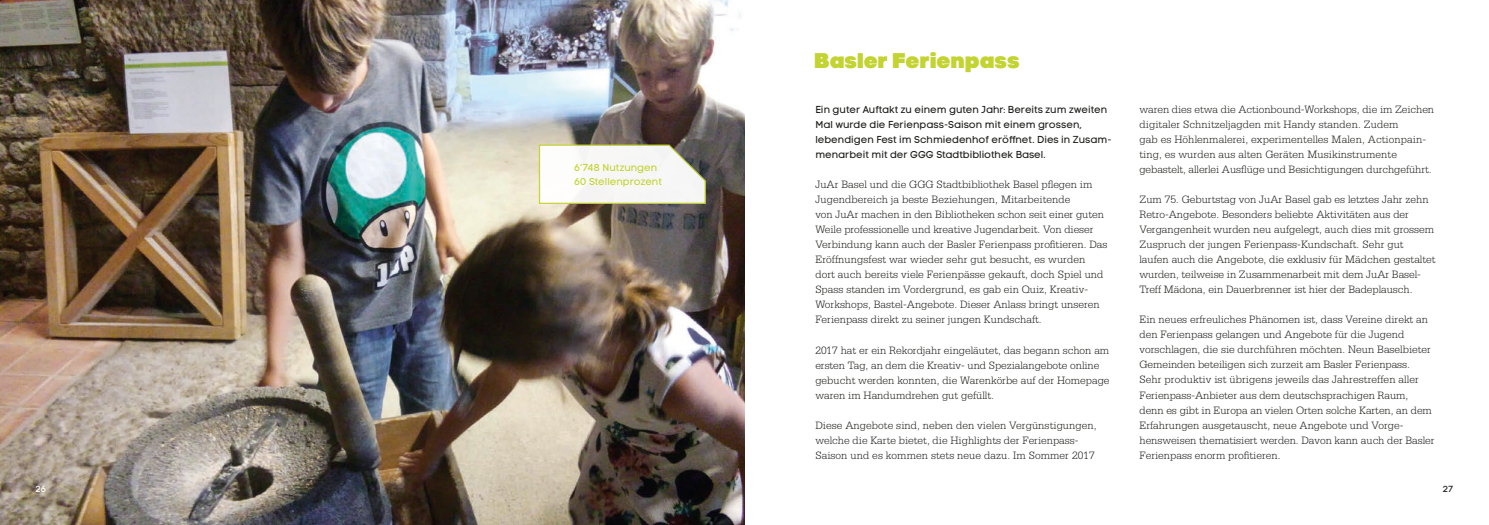
<style>
.page{position:relative;width:1489px;height:525px;background:#fff}
.page>*{position:absolute;margin:0;border:0;box-sizing:border-box;transform-origin:0 0}
.t1{font:21.25px "Code Pro Black LC";letter-spacing:.02em;color:#c3d332}
.t2{font:300 11.25px/15px "Serifa";color:#1d1d1b}
.t3{font:10px/15px "Code Pro LC";color:#1d1d1b}
.t4{font:10px/13.8px "Code Pro LC";color:#c3d332}
.t5{font:8.75px "Code Pro LC";color:#fff}
.t6{font:8.75px "Code Pro LC";color:#1d1d1b}
</style>
<div class="page">
<img style="left:0;top:0;width:744px;height:524px">
<svg style="left:538px;top:144px;width:168px;height:60px"></svg>
<p class="t4" style="left:574px;top:160px;width:89px">6‘748 Nutzungen<br>60 Stellenprozent</p>
<h1 class="t1" style="left:815px;top:48px;width:206px">Basler Ferienpass</h1>
<p class="t3" style="left:815px;top:102px;width:298px">Ein guter Auftakt zu einem guten Jahr: Bereits zum zweiten Mal wurde die Ferienpass-Saison mit einem grossen, lebendigen Fest im Schmiedenhof eröffnet. Dies in Zusam&shy;menarbeit mit der GGG Stadtbibliothek Basel.</p>
<p class="t2" style="left:815px;top:177px;width:293px">JuAr Basel und die GGG Stadtbibliothek Basel pflegen im Jugendbereich ja beste Beziehungen, Mitarbeitende<br>von JuAr machen in den Bibliotheken schon seit einer guten Weile professionelle und kreative Jugendarbeit. Von dieser Verbindung kann auch der Basler Ferienpass profitieren. Das Eröffnungsfest war wieder sehr gut besucht, es wurden dort auch bereits viele Ferienpässe gekauft, doch Spiel und Spass standen im Vordergrund, es gab ein Quiz, Kreativ-Workshops, Bastel-Angebote. Dieser Anlass bringt unseren Ferienpass direkt zu seiner jungen Kundschaft.</p>
<p class="t2" style="left:815px;top:342px;width:296px">2017 hat er ein Rekordjahr eingeläutet, das begann schon am ersten Tag, an dem die Kreativ- und Spezialangebote online gebucht werden konnten, die Warenkörbe auf der Homepage waren im Handumdrehen gut gefüllt.</p>
<p class="t2" style="left:815px;top:417px;width:283px">Diese Angebote sind, neben den vielen Vergünstigungen, welche die Karte bietet, die Highlights der Ferienpass-<br>Saison und es kommen stets neue dazu. Im Sommer 2017</p>
<p class="t2" style="left:1139px;top:102px;width:296px">waren dies etwa die Actionbound-Workshops, die im Zeichen digitaler Schnitzeljagden mit Handy standen. Zudem<br>gab es Höhlenmalerei, experimentelles Malen, Actionpain&shy;ting, es wurden aus alten Geräten Musikinstrumente gebastelt, allerlei Ausflüge und Besichtigungen durchgeführt.</p>
<p class="t2" style="left:1139px;top:192px;width:297px">Zum 75. Geburtstag von JuAr Basel gab es letztes Jahr zehn Retro-Angebote. Besonders beliebte Aktivitäten aus der Vergangenheit wurden neu aufgelegt, auch dies mit grossem Zuspruch der jungen Ferienpass-Kundschaft. Sehr gut laufen auch die Angebote, die exklusiv für Mädchen gestaltet wurden, teilweise in Zusammenarbeit mit dem JuAr Basel-Treff Mädona, ein Dauerbrenner ist hier der Badeplausch.</p>
<p class="t2" style="left:1139px;top:312px;width:296px">Ein neues erfreuliches Phänomen ist, dass Vereine direkt an den Ferienpass gelangen und Angebote für die Jugend vorschlagen, die sie durchführen möchten. Neun Baselbieter Gemeinden beteiligen sich zurzeit am Basler Ferienpass.<br>Sehr produktiv ist übrigens jeweils das Jahrestreffen aller Ferienpass-Anbieter aus dem deutschsprachigen Raum, denn es gibt in Europa an vielen Orten solche Karten, an dem Erfahrungen ausgetauscht, neue Angebote und Vorge&shy;hensweisen thematisiert werden. Davon kann auch der Basler Ferienpass enorm profitieren.</p>
<p class="t5" style="left:35px;top:483px;width:12px">26</p>
<p class="t6" style="left:1442px;top:483px;width:12px">27</p>
</div>
